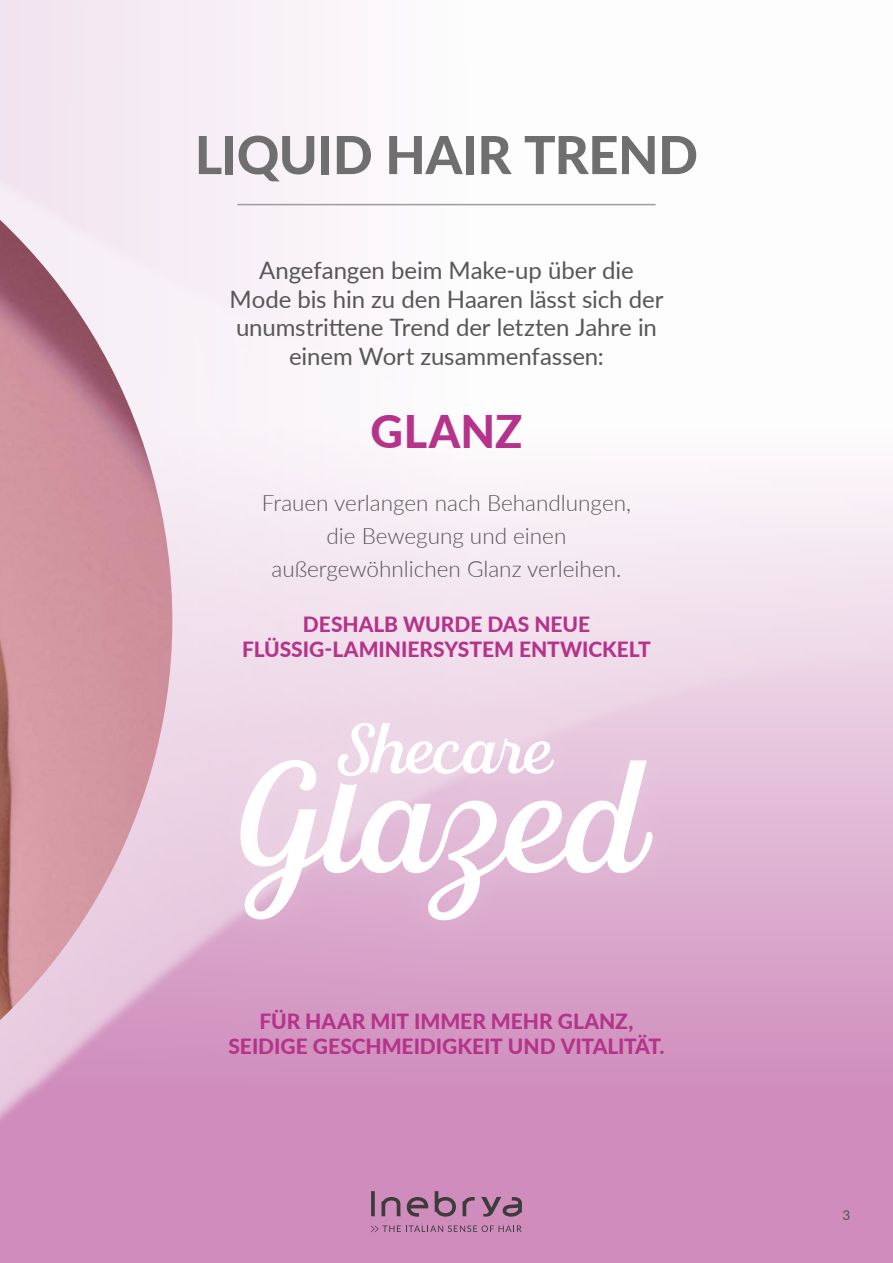
<style>
.page{position:relative;width:893px;height:1263px;background:#fff}
.page>*{position:absolute;margin:0;border:0;box-sizing:border-box;transform-origin:0 0}
.t1{font:800 52.5px "Lato";letter-spacing:-.01em;color:#706f6f}
.t2{font:800 45px "Lato";letter-spacing:.01em;color:#b5338a}
.t3{font:24px/28.8px "Lato";letter-spacing:-.005em;color:#575756;text-align:center}
.t4{font:300 22.5px/33px "Lato";color:#575756;text-align:center}
.t5{font:800 21px/25.2px "Lato";color:#b5338a;text-align:center}
.t6{font:500 13.5px "Lato";color:#575756}
</style>
<div class="page">
<img style="left:0;top:220px;width:209px;height:800px">
<svg style="left:371px;top:1191px;width:151px;height:26px;background:#a47496"></svg>
<svg style="left:371px;top:1225px;width:151px;height:7px"></svg>
<hr style="left:237px;top:204px;width:419px;height:1px;background:#9d9d9c">
<div style="left:205px;top:687px;width:483px;height:268px;background:#fff;opacity:.07"></div>
<svg style="left:338px;top:723px;width:216px;height:37px"></svg>
<svg style="left:240px;top:760px;width:412px;height:160px"></svg>
<h1 class="t1" style="left:195px;top:116px;width:505px">LIQUID HAIR TREND</h1>
<p class="t3" style="left:230px;top:255px;width:435px">Angefangen beim Make-up über die Mode bis hin zu den Haaren lässt sich der unumstrittene Trend der letzten Jahre in einem Wort zusammenfassen:</p>
<h2 class="t2" style="left:371px;top:398px;width:153px">GLANZ</h2>
<p class="t4" style="left:262px;top:485px;width:371px">Frauen verlangen nach Behandlungen, die Bewegung und einen außergewöhnlichen Glanz verleihen.</p>
<p class="t5" style="left:242px;top:611px;width:410px">DESHALB WURDE DAS NEUE<br>FLÜSSIG-LAMINIERSYSTEM ENTWICKELT</p>
<p class="t5" style="left:228px;top:1008px;width:438px">FÜR HAAR MIT IMMER MEHR GLANZ,<br>SEIDIGE GESCHMEIDIGKEIT UND VITALITÄT.</p>
<p class="t6" style="left:843px;top:1206px;width:9px">3</p>
</div>
